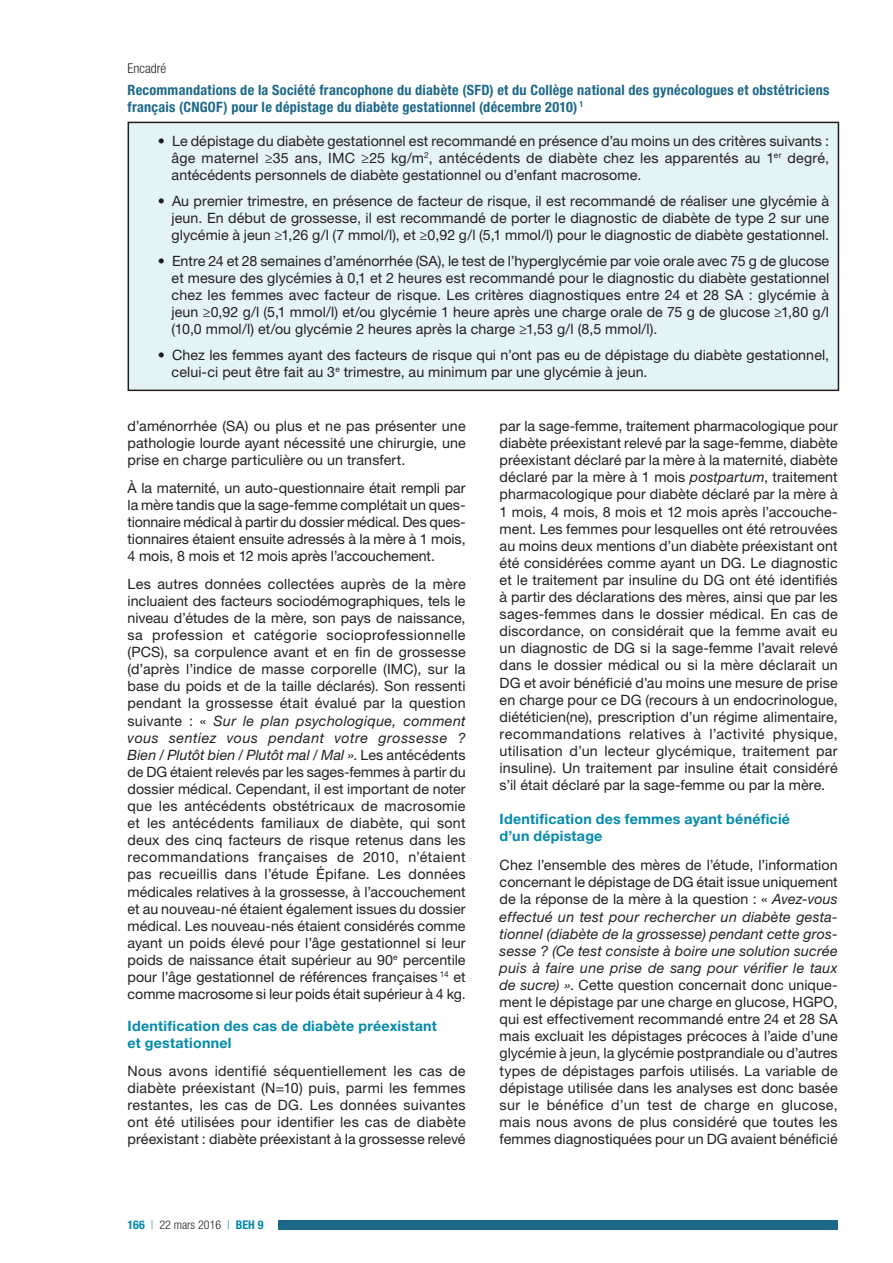
<style>
.page{position:relative;width:893px;height:1263px;background:#fff}
.page>*{position:absolute;margin:0;border:0;box-sizing:border-box;transform-origin:0 0}
.t1{font:14.25px/17.1px "Helvetica Neue LT Std";letter-spacing:.005em;color:#231f20;text-align:justify}
.t2{font:700 condensed 14.25px/17.1px "Helvetica Neue LT Std";letter-spacing:.02em;color:#1c6889}
.t3{font:700 14.25px/17.1px "Helvetica Neue LT Std";letter-spacing:.015em;color:#008aac}
.t4{font:300 condensed 13.5px "Helvetica Neue LT Std";color:#231f20}
.t5{font:300 condensed 12px "Helvetica Neue LT Std";color:#231f20}
.s1{font-style:italic}
.s2{font-weight:700;color:#008aac}
.s3{color:#008aac}
</style>
<div class="page">
<div style="left:278px;top:1220px;width:560px;height:10px;background:#1c6889"></div>
<div style="left:128px;top:122px;width:710px;height:268px;background:#e4f3f6"></div>
<div style="left:128px;top:122px;width:711px;height:269px;border:2px solid #231f20"></div>
<p class="t4" style="left:128px;top:61px;width:40px">Encadré</p>
<p class="t2" style="left:128px;top:81px;width:703px">Recommandations de la Société francophone du diabète (SFD) et du Collège national des gynécologues et obstétriciens français (CNGOF) pour le dépistage du diabète gestationnel (décembre 2010) <sup>1</sup></p>
<p class="t1" style="left:172px;top:132px;width:659px;text-indent:-14px">• Le dépistage du diabète gestationnel est recommandé en présence d’au moins un des critères suivants : âge maternel ≥35 ans, IMC ≥25 kg/m<sup>2</sup>, antécédents de diabète chez les apparentés au 1<sup>er</sup> degré, antécédents personnels de diabète gestationnel ou d’enfant macrosome.</p>
<p class="t1" style="left:172px;top:192px;width:659px;text-indent:-14px">• Au premier trimestre, en présence de facteur de risque, il est recommandé de réaliser une glycémie à jeun. En début de grossesse, il est recommandé de porter le diagnostic de diabète de type 2 sur une glycémie à jeun ≥1,26 g/l (7 mmol/l), et ≥0,92 g/l (5,1 mmol/l) pour le diagnostic de diabète gestationnel.</p>
<p class="t1" style="left:172px;top:252px;width:659px;text-indent:-14px">• Entre 24 et 28 semaines d’aménorrhée (SA), le test de l’hyperglycémie par voie orale avec 75 g de glucose et mesure des glycémies à 0,1 et 2 heures est recommandé pour le diagnostic du diabète gestationnel chez les femmes avec facteur de risque. Les critères diagnostiques entre 24 et 28 SA : glycémie à jeun ≥0,92 g/l (5,1 mmol/l) et/ou glycémie 1 heure après une charge orale de 75 g de glucose ≥1,80 g/l (10,0 mmol/l) et/ou glycémie 2 heures après la charge ≥1,53 g/l (8,5 mmol/l).</p>
<p class="t1" style="left:172px;top:346px;width:659px;text-indent:-14px">• Chez les femmes ayant des facteurs de risque qui n’ont pas eu de dépistage du diabète gestationnel, celui-ci peut être fait au 3<sup>e</sup> trimestre, au minimum par une glycémie à jeun.</p>
<p class="t1" style="left:128px;top:417px;width:340px">d’aménorrhée (SA) ou plus et ne pas présenter une pathologie lourde ayant nécessité une chirurgie, une prise en charge particulière ou un transfert.</p>
<p class="t1" style="left:128px;top:479px;width:340px">À la maternité, un auto-questionnaire était rempli par la mère tandis que la sage-femme complétait un ques&shy;tionnaire médical à partir du dossier médical. Des ques&shy;tionnaires étaient ensuite adressés à la mère à 1 mois, 4 mois, 8 mois et 12 mois après l’accouchement.</p>
<p class="t1" style="left:128px;top:575px;width:340px">Les autres données collectées auprès de la mère incluaient des facteurs sociodémographiques, tels le niveau d’études de la mère, son pays de naissance, sa profession et catégorie socioprofessionnelle (PCS), sa corpulence avant et en fin de grossesse (d’après l’indice de masse corporelle (IMC), sur la base du poids et de la taille déclarés). Son ressenti pendant la grossesse était évalué par la question suivante : « <span class="s1">Sur le plan psychologique, comment vous sentiez vous pendant votre grossesse ?<br>Bien / Plutôt bien / Plutôt mal / Mal »</span>. Les antécédents de DG étaient relevés par les sages-femmes à partir du dossier médical. Cependant, il est important de noter que les antécédents obstétricaux de macrosomie et les antécédents familiaux de diabète, qui sont deux des cinq facteurs de risque retenus dans les recommandations françaises de 2010, n’étaient pas recueillis dans l’étude Épifane. Les données médicales relatives à la grossesse, à l’accouchement et au nouveau-né étaient également issues du dossier médical. Les nouveau-nés étaient considérés comme ayant un poids élevé pour l’âge gestationnel si leur poids de naissance était supérieur au 90<sup>e</sup> percentile pour l’âge gestationnel de références françaises <sup>14</sup> et comme macrosome si leur poids était supérieur à 4 kg.</p>
<p class="t3" style="left:128px;top:1017px;width:311px">Identification des cas de diabète préexistant et gestationnel</p>
<p class="t1" style="left:128px;top:1062px;width:340px">Nous avons identifié séquentiellement les cas de diabète préexistant (N=10) puis, parmi les femmes restantes, les cas de DG. Les données suivantes ont été utilisées pour identifier les cas de diabète préexistant : diabète préexistant à la grossesse relevé</p>
<p class="t5" style="left:128px;top:1218px;width:138px"><span class="s2">166</span> <span class="s3">|</span> 22 mars 2016 <span class="s3">|</span> <span class="s2">BEH 9</span></p>
<p class="t1" style="left:500px;top:417px;width:340px">par la sage-femme, traitement pharmacologique pour diabète préexistant relevé par la sage-femme, diabète préexistant déclaré par la mère à la maternité, diabète déclaré par la mère à 1 mois <span class="s1">postpartum</span>, traitement pharmacologique pour diabète déclaré par la mère à 1 mois, 4 mois, 8 mois et 12 mois après l’accouche&shy;ment. Les femmes pour lesquelles ont été retrouvées au moins deux mentions d’un diabète préexistant ont été considérées comme ayant un DG. Le diagnostic et le traitement par insuline du DG ont été identifiés à partir des déclarations des mères, ainsi que par les sages-femmes dans le dossier médical. En cas de discordance, on considérait que la femme avait eu un diagnostic de DG si la sage-femme l’avait relevé dans le dossier médical ou si la mère déclarait un DG et avoir bénéficié d’au moins une mesure de prise en charge pour ce DG (recours à un endocrinologue, diététicien(ne), prescription d’un régime alimentaire, recommandations relatives à l’activité physique, utilisation d’un lecteur glycémique, traitement par insuline). Un traitement par insuline était considéré s’il était déclaré par la sage-femme ou par la mère.</p>
<p class="t3" style="left:500px;top:810px;width:292px">Identification des femmes ayant bénéficié d’un dépistage</p>
<p class="t1" style="left:500px;top:856px;width:340px">Chez l’ensemble des mères de l’étude, l’information concernant le dépistage de DG était issue uniquement de la réponse de la mère à la question : « <span class="s1">Avez-vous effectué un test pour rechercher un diabète gesta&shy;tionnel (diabète de la grossesse) pendant cette gros&shy;sesse ? (Ce test consiste à boire une solution sucrée puis à faire une prise de sang pour vérifier le taux de sucre) »</span>. Cette question concernait donc unique&shy;ment le dépistage par une charge en glucose, HGPO, qui est effectivement recommandé entre 24 et 28 SA mais excluait les dépistages précoces à l’aide d’une glycémie à jeun, la glycémie postprandiale ou d’autres types de dépistages parfois utilisés. La variable de dépistage utilisée dans les analyses est donc basée sur le bénéfice d’un test de charge en glucose, mais nous avons de plus considéré que toutes les femmes diagnostiquées pour un DG avaient bénéficié</p>
</div>
